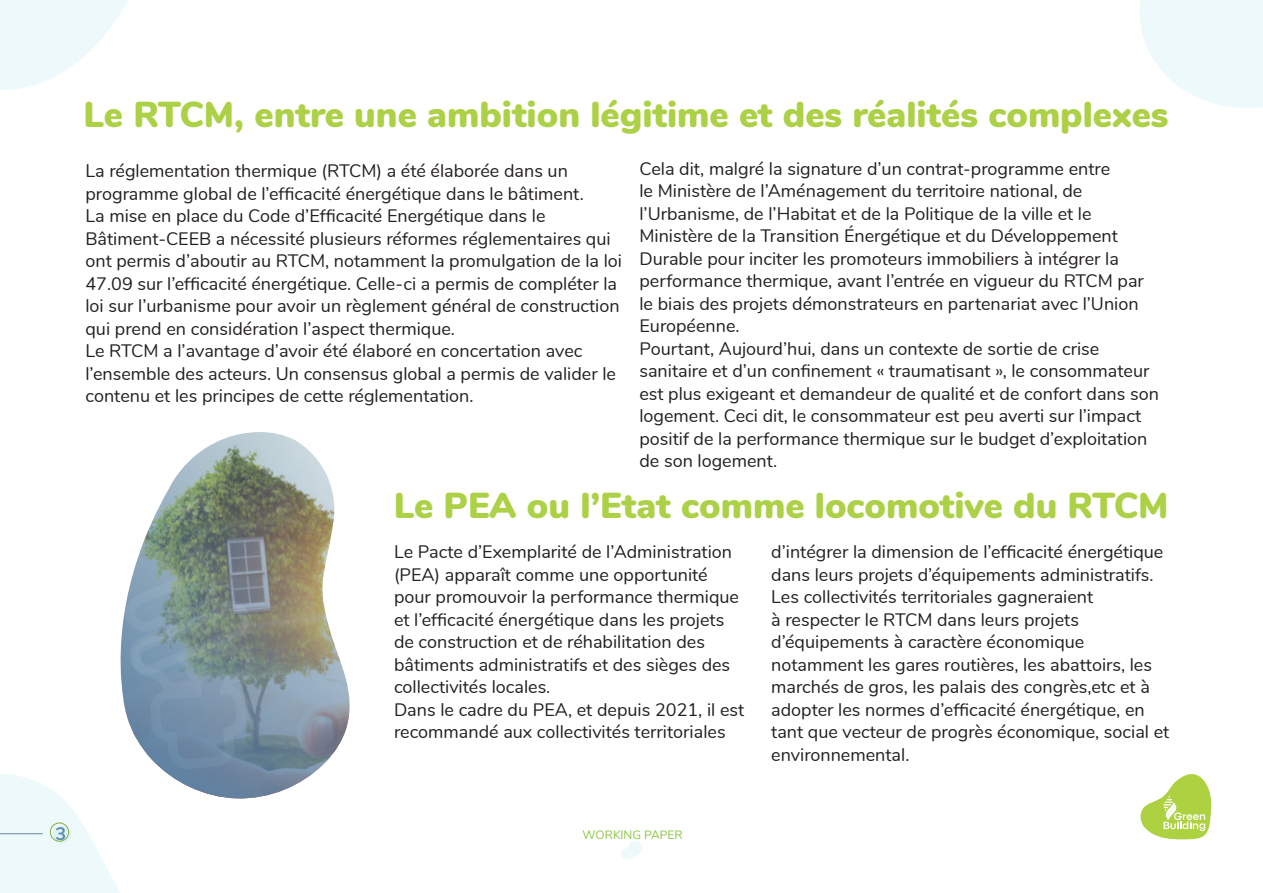
<style>
.page{position:relative;width:1263px;height:893px;background:#fff}
.page>*{position:absolute;margin:0;border:0;box-sizing:border-box;transform-origin:0 0}
.t1{font:900 36px "Nunito";color:#acd146}
.t2{font:18px/22.5px "Nunito";color:#231f20}
.t3{font:700 18px "Nunito";color:#6084a5}
.t4{font:12px "Nunito";color:#89c53f}
</style>
<div class="page">
<svg style="left:0;top:0;width:128px;height:90px"></svg>
<svg style="left:621px;top:841px;width:21px;height:18px"></svg>
<svg style="left:1140px;top:774px;width:72px;height:65px"></svg>
<img style="left:134px;top:432px;width:216px;height:366px">
<svg style="left:0;top:570px;width:256px;height:323px"></svg>
<svg style="left:1140px;top:0;width:123px;height:108px"></svg>
<p class="t1" style="left:84px;top:88px;width:1086px">Le RTCM, entre une ambition légitime et des réalités complexes</p>
<p class="t2" style="left:85px;top:159px;width:500px">La réglementation thermique (RTCM) a été élaborée dans un programme global de l’efficacité énergétique dans le bâtiment.</p>
<p class="t2" style="left:85px;top:204px;width:538px">La mise en place du Code d’Efficacité Energétique dans le Bâtiment-CEEB a nécessité plusieurs réformes réglementaires qui ont permis d’aboutir au RTCM, notamment la promulgation de la loi 47.09 sur l’efficacité énergétique. Celle-ci a permis de compléter la loi sur l’urbanisme pour avoir un règlement général de construction qui prend en considération l’aspect thermique.</p>
<p class="t2" style="left:85px;top:339px;width:532px">Le RTCM a l’avantage d’avoir été élaboré en concertation avec l’ensemble des acteurs. Un consensus global a permis de valider le contenu et les principes de cette réglementation.</p>
<p class="t2" style="left:639px;top:156px;width:506px">Cela dit, malgré la signature d’un contrat-programme entre<br>le Ministère de l’Aménagement du territoire national, de l’Urbanisme, de l’Habitat et de la Politique de la ville et le Ministère de la Transition Énergétique et du Développement Durable pour inciter les promoteurs immobiliers à intégrer la performance thermique, avant l’entrée en vigueur du RTCM par le biais des projets démonstrateurs en partenariat avec l’Union Européenne.</p>
<p class="t2" style="left:639px;top:336px;width:521px">Pourtant, Aujourd’hui, dans un contexte de sortie de crise sanitaire et d’un confinement « traumatisant », le consommateur est plus exigeant et demandeur de qualité et de confort dans son logement. Ceci dit, le consommateur est peu averti sur l’impact positif de la performance thermique sur le budget d’exploitation de son logement.</p>
<p class="t1" style="left:394px;top:479px;width:776px">Le PEA ou l’Etat comme locomotive du RTCM</p>
<p class="t2" style="left:394px;top:540px;width:347px">Le Pacte d’Exemplarité de l’Administration (PEA) apparaît comme une opportunité pour promouvoir la performance thermique et l’efficacité énergétique dans les projets de construction et de réhabilitation des bâtiments administratifs et des sièges des collectivités locales.</p>
<p class="t2" style="left:394px;top:697px;width:352px">Dans le cadre du PEA, et depuis 2021, il est recommandé aux collectivités territoriales</p>
<p class="t3" style="left:55px;top:820px;width:12px">3</p>
<p class="t4" style="left:583px;top:826px;width:102px">WORKING PAPER</p>
<p class="t2" style="left:771px;top:540px;width:394px">d’intégrer la dimension de l’efficacité énergétique dans leurs projets d’équipements administratifs.</p>
<p class="t2" style="left:771px;top:585px;width:400px">Les collectivités territoriales gagneraient<br>à respecter le RTCM dans leurs projets d’équipements à caractère économique notamment les gares routières, les abattoirs, les marchés de gros, les palais des congrès,etc et à adopter les normes d’efficacité énergétique, en tant que vecteur de progrès économique, social et environnemental.</p>
</div>
